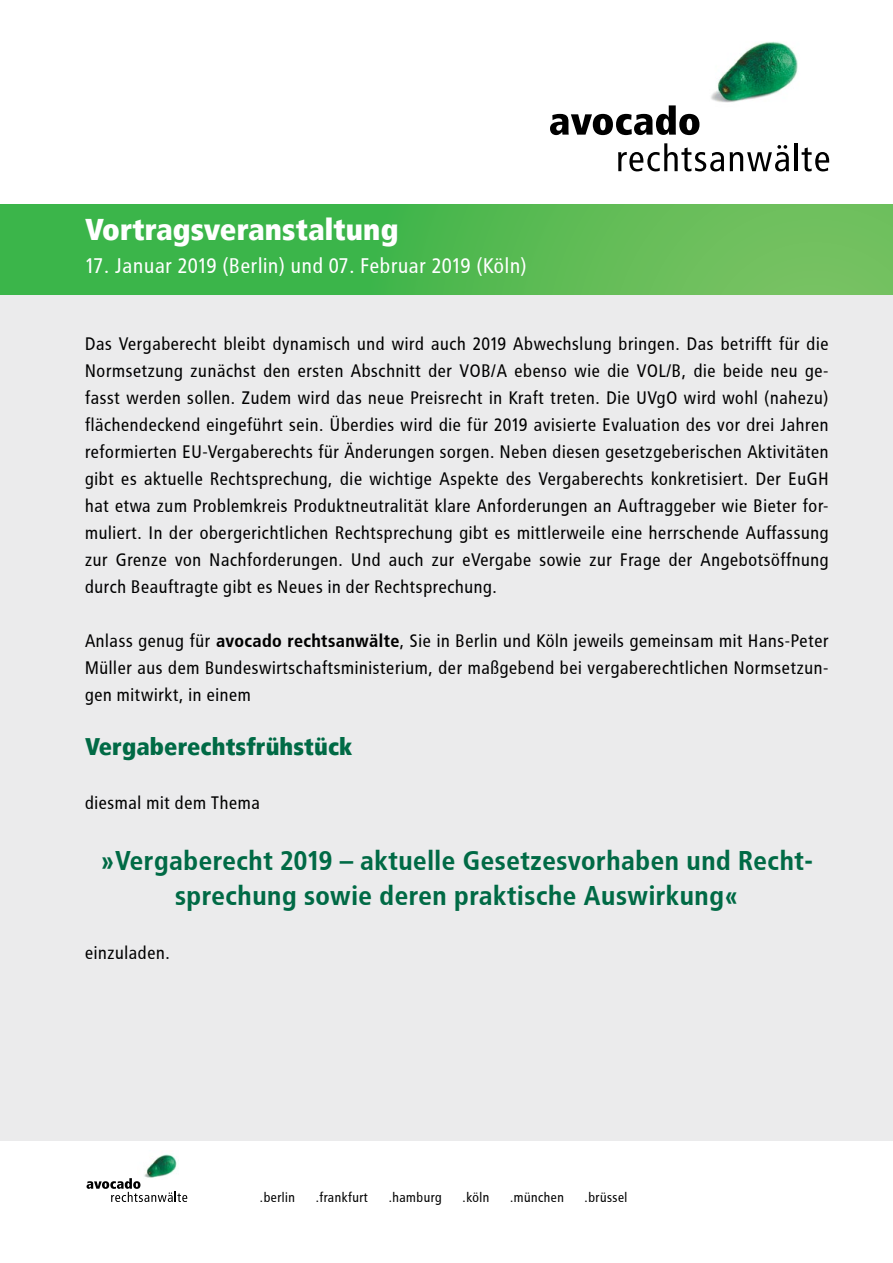
<style>
.page{position:relative;width:893px;height:1263px;background:#fff}
.page>*{position:absolute;margin:0;border:0;box-sizing:border-box;transform-origin:0 0}
.t1{font:900 30px "Avocado";color:#fff}
.t2{font:700 27px/34.5px "Avocado";color:#006a45;text-align:center}
.t3{font:900 24px "Avocado";color:#006a45}
.t4{font:21px "Avocado";color:#fff}
.t5{font:18px/27px "Avocado";color:#000;text-align:justify}
.t6{font:13.5px "Avocado";color:#000}
.s1{font-weight:700}
</style>
<div class="page">
<svg style="left:0;top:204px;width:893px;height:92px;background:#53b953"></svg>
<div style="left:0;top:296px;width:893px;height:845px;background:#ebebec"></div>
<img style="left:144px;top:1154px;width:33px;height:24px">
<svg style="left:87px;top:1178px;width:100px;height:24px"></svg>
<img style="left:711px;top:42px;width:87px;height:61px">
<svg style="left:550px;top:105px;width:149px;height:30px"></svg>
<svg style="left:618px;top:143px;width:106px;height:28px"></svg>
<svg style="left:730px;top:145px;width:59px;height:26px"></svg>
<hr style="left:795px;top:143px;width:3px;height:28px;background:#000">
<svg style="left:802px;top:147px;width:27px;height:24px"></svg>
<h1 class="t1" style="left:85px;top:211px;width:315px">Vortragsveranstaltung</h1>
<p class="t4" style="left:85px;top:254px;width:444px">17. Januar 2019 (Berlin) und 07. Februar 2019 (Köln)</p>
<p class="t5" style="left:85px;top:330px;width:746px">Das Vergaberecht bleibt dynamisch und wird auch 2019 Abwechslung bringen. Das betrifft für die Normsetzung zunächst den ersten Abschnitt der VOB/A ebenso wie die VOL/B, die beide neu ge&shy;fasst werden sollen. Zudem wird das neue Preisrecht in Kraft treten. Die UVgO wird wohl (nahezu) flächendeckend eingeführt sein. Überdies wird die für 2019 avisierte Evaluation des vor drei Jahren reformierten EU-Vergaberechts für Änderungen sorgen. Neben diesen gesetzgeberischen Aktivitäten gibt es aktuelle Rechtsprechung, die wichtige Aspekte des Vergaberechts konkretisiert. Der EuGH hat etwa zum Problemkreis Produktneutralität klare Anforderungen an Auftraggeber wie Bieter for&shy;muliert. In der obergerichtlichen Rechtsprechung gibt es mittlerweile eine herrschende Auffassung zur Grenze von Nachforderungen. Und auch zur eVergabe sowie zur Frage der Angebotsöffnung durch Beauftragte gibt es Neues in der Rechtsprechung.</p>
<p class="t5" style="left:85px;top:627px;width:746px">Anlass genug für <span class="s1">avocado rechtsanwälte</span>, Sie in Berlin und Köln jeweils gemeinsam mit Hans-Peter Müller aus dem Bundeswirtschaftsministerium, der maßgebend bei vergaberechtlichen Normsetzun&shy;gen mitwirkt, in einem</p>
<h3 class="t3" style="left:85px;top:731px;width:269px">Vergaberechtsfrühstück</h3>
<p class="t5" style="left:85px;top:789px;width:177px">diesmal mit dem Thema</p>
<h2 class="t2" style="left:101px;top:843px;width:715px">»Vergaberecht 2019 – aktuelle Gesetzesvorhaben und Recht&shy;sprechung sowie deren praktische Auswirkung«</h2>
<p class="t5" style="left:85px;top:939px;width:87px">einzuladen.</p>
<p class="t6" style="left:260px;top:1189px;width:37px">.berlin</p>
<p class="t6" style="left:316px;top:1189px;width:54px">.frankfurt</p>
<p class="t6" style="left:389px;top:1189px;width:55px">.hamburg</p>
<p class="t6" style="left:463px;top:1189px;width:29px">.köln</p>
<p class="t6" style="left:510px;top:1189px;width:56px">.münchen</p>
<p class="t6" style="left:585px;top:1189px;width:45px">.brüssel</p>
</div>
